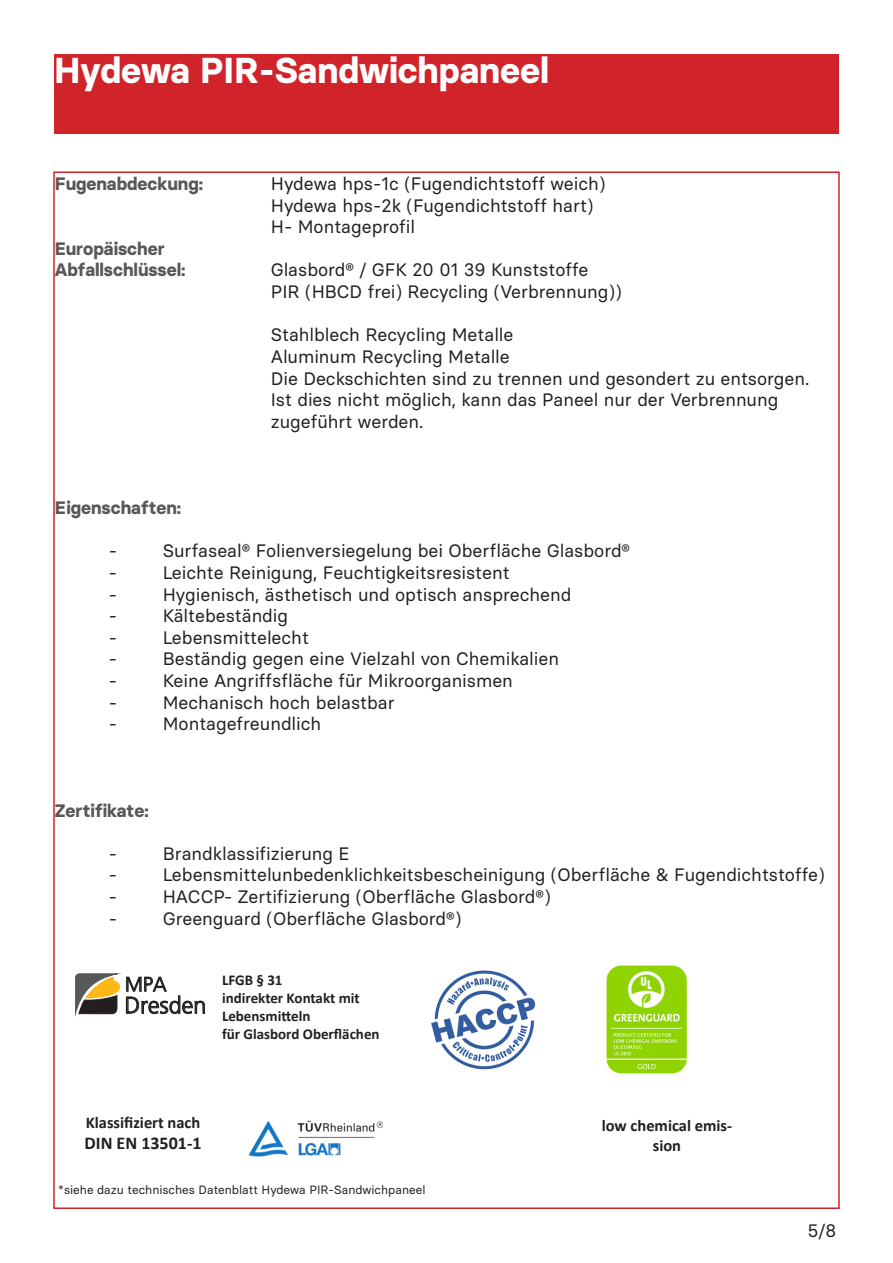
<style>
.page{position:relative;width:893px;height:1263px;background:#fff}
.page>*{position:absolute;margin:0;border:0;box-sizing:border-box;transform-origin:0 0}
.t1{font:700 36px "Basier Square";color:#fff}
.t2{font:300 23.4px "Frutiger LT";color:#231f20}
.t3{font:300 20.1px "Frutiger LT";color:#231f20}
.t4{font:18px "Basier Square";color:#231f20}
.t5{font:700 18px "Basier Square";color:#57585a}
.t6{font:700 18px "Calibri";color:#231f20}
.t7{font:700 16.5px/19.8px "Calibri";color:#231f20;text-align:center}
.t8{font:700 15px "Calibri";color:#231f20}
.t9{font:12px "Basier Square";color:#231f20}
</style>
<div class="page">
<div style="left:54px;top:54px;width:785px;height:80px;background:#d1232a"></div>
<svg style="left:75px;top:974px;width:46px;height:41px;background:#8d7d5a"></svg>
<img style="left:248px;top:1120px;width:135px;height:37px">
<img style="left:431px;top:970px;width:105px;height:99px">
<img style="left:606px;top:965px;width:81px;height:109px">
<p class="t1" style="left:54px;top:48px;width:496px">Hydewa PIR-Sandwichpaneel</p>
<p class="t5" style="left:55px;top:173px;width:150px">Fugenabdeckung:</p>
<p class="t4" style="left:271px;top:172px;width:336px">Hydewa hps-1c (Fugendichtstoff weich)</p>
<p class="t4" style="left:271px;top:194px;width:324px">Hydewa hps-2k (Fugendichtstoff hart)</p>
<p class="t4" style="left:271px;top:216px;width:146px">H- Montageprofil</p>
<p class="t5" style="left:55px;top:237px;width:111px">Europäischer</p>
<p class="t5" style="left:55px;top:259px;width:132px">Abfallschlüssel:</p>
<p class="t4" style="left:271px;top:259px;width:319px">Glasbord® / GFK 20 01 39 Kunststoffe</p>
<p class="t4" style="left:271px;top:280px;width:352px">PIR (HBCD frei) Recycling (Verbrennung))</p>
<p class="t4" style="left:271px;top:324px;width:244px">Stahlblech Recycling Metalle</p>
<p class="t4" style="left:271px;top:345px;width:241px">Aluminum Recycling Metalle</p>
<p class="t4" style="left:271px;top:367px;width:540px">Die Deckschichten sind zu trennen und gesondert zu entsorgen.</p>
<p class="t4" style="left:271px;top:388px;width:509px">Ist dies nicht möglich, kann das Paneel nur der Verbrennung</p>
<p class="t4" style="left:271px;top:410px;width:154px">zugeführt werden.</p>
<p class="t5" style="left:55px;top:497px;width:128px">Eigenschaften:</p>
<p class="t4" style="left:109px;top:540px;width:10px">-</p>
<p class="t4" style="left:163px;top:540px;width:469px">Surfaseal® Folienversiegelung bei Oberfläche Glasbord®</p>
<p class="t4" style="left:109px;top:561px;width:10px">-</p>
<p class="t4" style="left:163px;top:561px;width:348px">Leichte Reinigung, Feuchtigkeitsresistent</p>
<p class="t4" style="left:109px;top:583px;width:10px">-</p>
<p class="t4" style="left:163px;top:583px;width:410px">Hygienisch, ästhetisch und optisch ansprechend</p>
<p class="t4" style="left:109px;top:604px;width:10px">-</p>
<p class="t4" style="left:163px;top:604px;width:127px">Kältebeständig</p>
<p class="t4" style="left:109px;top:626px;width:10px">-</p>
<p class="t4" style="left:163px;top:626px;width:148px">Lebensmittelecht</p>
<p class="t4" style="left:109px;top:648px;width:10px">-</p>
<p class="t4" style="left:163px;top:648px;width:398px">Beständig gegen eine Vielzahl von Chemikalien</p>
<p class="t4" style="left:109px;top:669px;width:10px">-</p>
<p class="t4" style="left:163px;top:669px;width:352px">Keine Angriffsfläche für Mikroorganismen</p>
<p class="t4" style="left:109px;top:691px;width:10px">-</p>
<p class="t4" style="left:163px;top:691px;width:234px">Mechanisch hoch belastbar</p>
<p class="t4" style="left:109px;top:712px;width:10px">-</p>
<p class="t4" style="left:163px;top:712px;width:160px">Montagefreundlich</p>
<p class="t5" style="left:55px;top:799px;width:96px">Zertifikate:</p>
<p class="t4" style="left:109px;top:842px;width:10px">-</p>
<p class="t4" style="left:163px;top:842px;width:188px">Brandklassifizierung E</p>
<p class="t4" style="left:109px;top:864px;width:10px">-</p>
<p class="t4" style="left:163px;top:864px;width:663px">Lebensmittelunbedenklichkeitsbescheinigung (Oberfläche &amp; Fugendichtstoffe)</p>
<p class="t4" style="left:109px;top:885px;width:10px">-</p>
<p class="t4" style="left:163px;top:885px;width:389px">HACCP- Zertifizierung (Oberfläche Glasbord®)</p>
<p class="t4" style="left:109px;top:907px;width:10px">-</p>
<p class="t4" style="left:163px;top:907px;width:300px">Greenguard (Oberfläche Glasbord®)</p>
<p class="t3" style="left:125px;top:973px;width:43px">MPA</p>
<p class="t2" style="left:125px;top:992px;width:83px">Dresden</p>
<p class="t8" style="left:222px;top:969px;width:62px">LFGB § 31</p>
<p class="t8" style="left:222px;top:987px;width:139px">indirekter Kontakt mit</p>
<p class="t8" style="left:222px;top:1005px;width:90px">Lebensmitteln</p>
<p class="t8" style="left:222px;top:1023px;width:159px">für Glasbord Oberflächen</p>
<p class="t7" style="left:86px;top:1112px;width:116px">Klassifiziert nach</p>
<p class="t6" style="left:85px;top:1130px;width:119px">DIN EN 13501-1</p>
<p class="t9" style="left:58px;top:1182px;width:369px">*siehe dazu technisches Datenblatt Hydewa PIR-Sandwichpaneel</p>
<p class="t7" style="left:602px;top:1115px;width:132px">low chemical emis&shy;sion</p>
<p class="t4" style="left:808px;top:1219px;width:30px">5/8</p>
</div>
